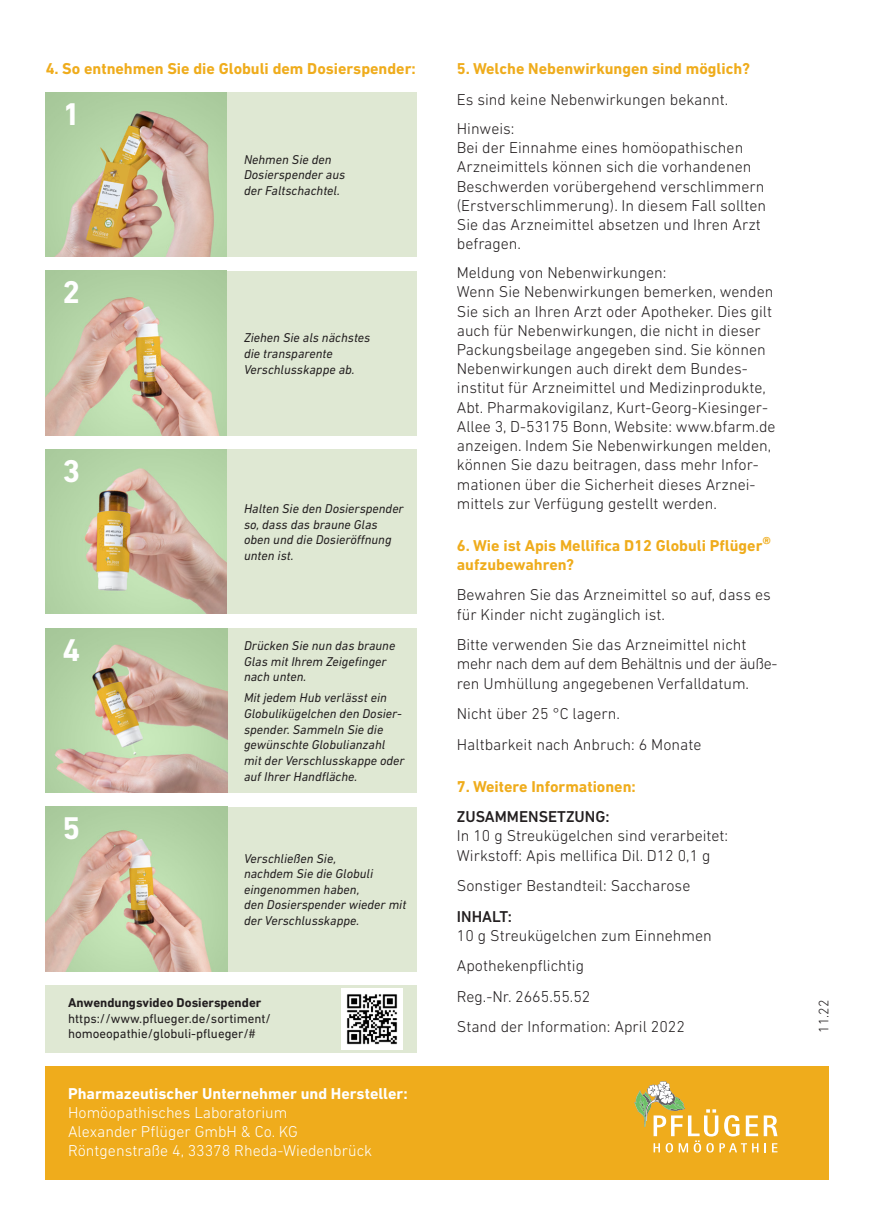
<style>
.page{position:relative;width:874px;height:1225px;background:#fff}
.page>*{position:absolute;margin:0;border:0;box-sizing:border-box;transform-origin:0 0}
.t1{font:700 32px "DIN Next LT Pro";color:#fff}
.t2{font:300 16px/19.2px "DIN Next LT Pro";color:#231f20}
.t3{font:700 16px/19.2px "DIN Next LT Pro";color:#efac1c}
.t4{font:300 16px/19.2px "DIN Next LT Pro";color:#fff}
.t5{font:300 14px "DIN Next LT Pro";color:#231f20}
.t6{font:italic 13px/15.6px "DIN Next LT Pro";color:#231f20}
.t7{font:13px/15.6px "DIN Next LT Pro";color:#231f20}
.s1{font-size:19.2px}
.s2{font-weight:500}
.s3{font-weight:700}
</style>
<div class="page">
<div style="left:45px;top:1066px;width:783px;height:113px;background:#efac1c"></div>
<div style="left:46px;top:985px;width:371px;height:68px;background:#dfe8d3"></div>
<svg style="left:634px;top:1081px;width:143px;height:71px"></svg>
<div style="left:45px;top:92px;width:371px;height:165px;background:#dfe8d3"></div>
<img style="left:45px;top:92px;width:182px;height:165px">
<div style="left:45px;top:271px;width:371px;height:164px;background:#dfe8d3"></div>
<img style="left:45px;top:271px;width:182px;height:164px">
<div style="left:45px;top:449px;width:371px;height:165px;background:#dfe8d3"></div>
<img style="left:45px;top:449px;width:182px;height:165px">
<div style="left:46px;top:628px;width:371px;height:164px;background:#dfe8d3"></div>
<img style="left:46px;top:628px;width:181px;height:164px">
<div style="left:46px;top:806px;width:371px;height:165px;background:#dfe8d3"></div>
<img style="left:46px;top:806px;width:181px;height:165px">
<img style="left:341px;top:988px;width:61px;height:61px">
<p class="t3" style="left:46px;top:59px;width:371px">4. So entnehmen Sie die Globuli dem Dosierspender:</p>
<p class="t3" style="left:456px;top:59px;width:294px">5. Welche Nebenwirkungen sind möglich?</p>
<p class="t2" style="left:456px;top:90px;width:273px">Es sind keine Nebenwirkungen bekannt.</p>
<p class="t2" style="left:456px;top:119px;width:310px">Hinweis:<br>Bei der Einnahme eines homöopathischen Arzneimittels können sich die vorhandenen Beschwerden vorübergehend verschlimmern (Erstverschlimmerung). In diesem Fall sollten Sie das Arzneimittel absetzen und Ihren Arzt befragen.</p>
<p class="t2" style="left:456px;top:263px;width:318px">Meldung von Nebenwirkungen:<br>Wenn Sie Nebenwirkungen bemerken, wenden Sie sich an Ihren Arzt oder Apotheker. Dies gilt auch für Nebenwirkungen, die nicht in dieser Packungsbeilage angegeben sind. Sie können Nebenwirkungen auch direkt dem Bundes-</p>
<p class="t2" style="left:456px;top:378px;width:320px">institut für Arzneimittel und Medizinprodukte, Abt. Pharmakovigilanz, Kurt-Georg-Kiesinger-Allee 3, D-53175 Bonn, Website: www.bfarm.de anzeigen. Indem Sie Nebenwirkungen melden, können Sie dazu beitragen, dass mehr Infor&shy;mationen über die Sicherheit dieses Arznei&shy;mittels zur Verfügung gestellt werden.</p>
<p class="t3" style="left:456px;top:535px;width:315px">6. Wie ist Apis Mellifica D12 Globuli Pflüger<span class="s1">® </span>aufzubewahren?</p>
<p class="t2" style="left:456px;top:585px;width:315px">Bewahren Sie das Arzneimittel so auf, dass es für Kinder nicht zugänglich ist.</p>
<p class="t2" style="left:456px;top:635px;width:322px">Bitte verwenden Sie das Arzneimittel nicht mehr nach dem auf dem Behältnis und der äuße&shy;ren Umhüllung angegebenen Verfalldatum.</p>
<p class="t2" style="left:456px;top:704px;width:164px">Nicht über 25 °C lagern.</p>
<p class="t2" style="left:456px;top:734px;width:246px">Haltbarkeit nach Anbruch: 6 Monate</p>
<p class="t3" style="left:456px;top:776px;width:180px">7. Weitere Informationen:</p>
<p class="t2" style="left:456px;top:807px;width:273px"><span class="s2">ZUSAMMENSETZUNG:<br></span>In 10 g Streukügelchen sind verarbeitet:<br>Wirkstoff: Apis mellifica Dil. D12 0,1 g</p>
<p class="t2" style="left:456px;top:876px;width:235px">Sonstiger Bestandteil: Saccharose</p>
<p class="t2" style="left:456px;top:906px;width:256px"><span class="s2">INHALT:<br></span>10 g Streukügelchen zum Einnehmen</p>
<p class="t2" style="left:456px;top:956px;width:129px">Apothekenpflichtig</p>
<p class="t2" style="left:456px;top:986px;width:135px">Reg.-Nr. 2665.55.52</p>
<p class="t2" style="left:456px;top:1017px;width:229px">Stand der Information: April 2022</p>
<p class="t1" style="left:62px;top:95px;width:19px">1</p>
<p class="t6" style="left:244px;top:151px;width:103px">Nehmen Sie den<br>Dosierspender aus der Faltschachtel.</p>
<p class="t1" style="left:62px;top:274px;width:19px">2</p>
<p class="t6" style="left:244px;top:330px;width:128px">Ziehen Sie als nächstes die transparente<br>Verschlusskappe ab.</p>
<p class="t1" style="left:62px;top:452px;width:19px">3</p>
<p class="t6" style="left:244px;top:501px;width:161px">Halten Sie den Dosierspender so, dass das braune Glas oben und die Dosieröffnung unten ist.</p>
<p class="t1" style="left:62px;top:631px;width:19px">4</p>
<p class="t6" style="left:244px;top:637px;width:153px">Drücken Sie nun das braune<br>Glas mit Ihrem Zeigefinger nach unten.</p>
<p class="t6" style="left:244px;top:690px;width:162px">Mit jedem Hub verlässt ein<br>Globulikügelchen den Dosier&shy;spender. Sammeln Sie die gewünschte Globulianzahl mit der Verschlusskappe oder auf Ihrer Handfläche.</p>
<p class="t1" style="left:62px;top:809px;width:19px">5</p>
<p class="t6" style="left:244px;top:850px;width:164px">Verschließen Sie,<br>nachdem Sie die Globuli eingenommen haben,<br>den Dosierspender wieder mit der Verschlusskappe.</p>
<p class="t7" style="left:68px;top:995px;width:204px"><span class="s3">Anwendungsvideo Dosierspender </span>https://www.pflueger.de/sortiment/ homoeopathie/globuli-pflueger/#</p>
<p class="t4" style="left:68px;top:1083px;width:341px"><span class="s3">Pharmazeutischer Unternehmer und Hersteller:<br></span>Homöopathisches Laboratorium<br>Alexander Pflüger GmbH &amp; Co. KG<br>Röntgenstraße 4, 33378 Rheda-Wiedenbrück</p>
<p class="t5" style="left:815px;top:1032px;width:34px;rotate:-90deg">11.22</p>
</div>
